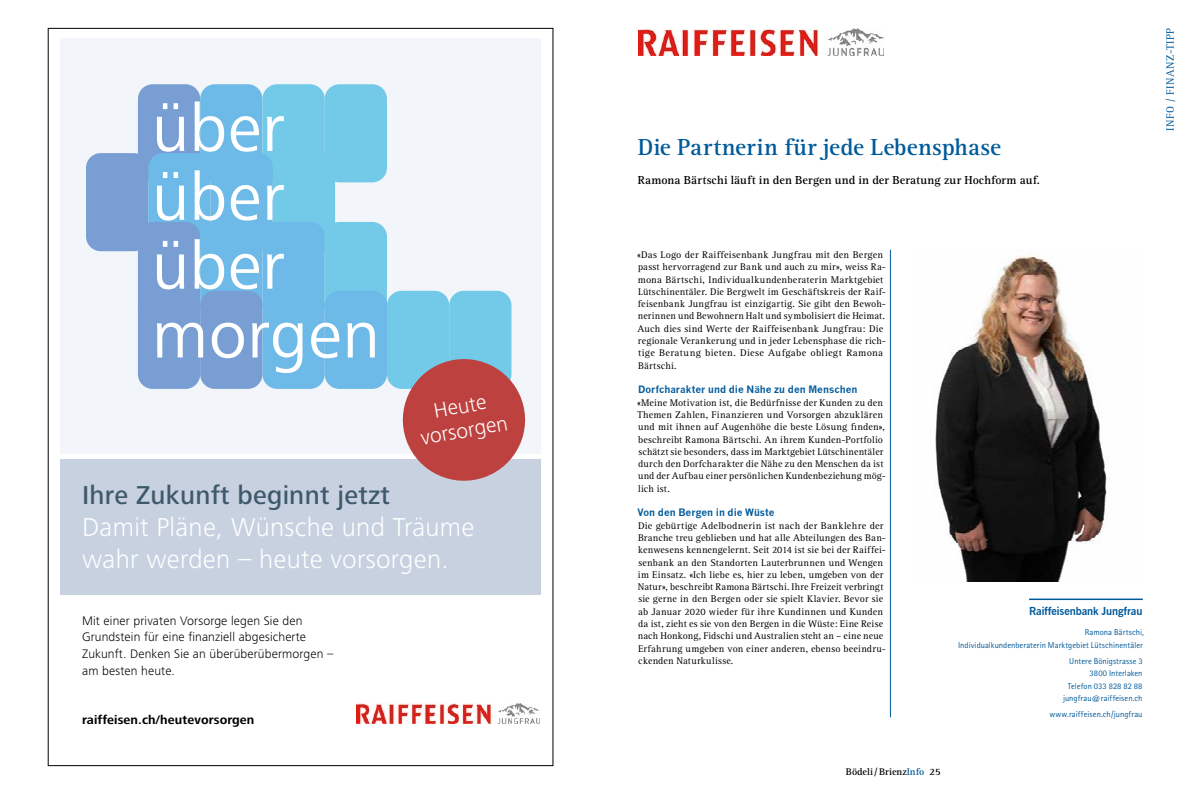
<style>
.page{position:relative;width:1191px;height:794px;background:#fff}
.page>*{position:absolute;margin:0;border:0;box-sizing:border-box;transform-origin:0 0}
.t1{font:300 26.8px/31.9px "Frutiger Next LT";letter-spacing:.01em;color:#fff}
.t2{font:500 26.8px "Frutiger Next LT";letter-spacing:.01em;color:#3f596c}
.t3{font:700 24px "Rotis Serif";letter-spacing:.005em;color:#005a9a}
.t4{font:300 21.7px/24.3px "Frutiger Next LT";color:#fff;text-align:center}
.t5{font:300 12.8px/16.6px "Frutiger Next LT";letter-spacing:.01em;color:#000}
.t6{font:700 12.8px "Frutiger Next LT";letter-spacing:.01em;color:#000}
.t7{font:700 12px "Rotis Serif";letter-spacing:.015em;color:#000}
.t8{font:700 11px "News Gothic BT";letter-spacing:-.005em;color:#005a9a}
.t9{font:11px "Rotis Serif";letter-spacing:.055em;color:#005a9a}
.t10{font:10px/12.3px "Rotis Serif";letter-spacing:.02em;color:#000}
.t11{font:700 10px "News Gothic";color:#005a9a}
.t12{font:700 10px "Rotis Serif";color:#000}
.t13{font:8.5px/12.3px "Rotis Sans Serif";letter-spacing:.005em;color:#005a9a;text-align:right}
.s1{color:#005a9a}
</style>
<div class="page">
<div style="left:60px;top:39px;width:481px;height:415px;background:#f2f5f9"></div>
<div style="left:60px;top:459px;width:481px;height:135px;background:#c7d1e0"></div>
<div style="left:138px;top:84px;width:62px;height:98px;background:#789ed3;border-radius:15px"></div>
<div style="left:200px;top:84px;width:62px;height:98px;background:#6db9e7;border-radius:15px"></div>
<div style="left:262px;top:84px;width:63px;height:98px;background:#72c9e8;border-radius:15px"></div>
<div style="left:325px;top:84px;width:62px;height:98px;background:#72c9e8;border-radius:15px"></div>
<div style="left:86px;top:153px;width:62px;height:98px;background:#789ed3;border-radius:15px"></div>
<div style="left:148px;top:153px;width:62px;height:98px;background:#6db9e7;border-radius:15px"></div>
<div style="left:210px;top:153px;width:63px;height:98px;background:#6db9e7;border-radius:15px"></div>
<div style="left:273px;top:153px;width:62px;height:98px;background:#72c9e8;border-radius:15px"></div>
<div style="left:138px;top:222px;width:62px;height:98px;background:#789ed3;border-radius:15px"></div>
<div style="left:200px;top:222px;width:62px;height:98px;background:#6db9e7;border-radius:15px"></div>
<div style="left:262px;top:222px;width:63px;height:98px;background:#6db9e7;border-radius:15px"></div>
<div style="left:325px;top:222px;width:62px;height:98px;background:#72c9e8;border-radius:15px"></div>
<div style="left:138px;top:291px;width:62px;height:98px;background:#789ed3;border-radius:15px"></div>
<div style="left:200px;top:291px;width:62px;height:98px;background:#789ed3;border-radius:15px"></div>
<div style="left:262px;top:291px;width:63px;height:98px;background:#6db9e7;border-radius:15px"></div>
<div style="left:325px;top:291px;width:62px;height:98px;background:#6db9e7;border-radius:15px"></div>
<div style="left:387px;top:291px;width:62px;height:98px;background:#72c9e8;border-radius:15px"></div>
<div style="left:449px;top:291px;width:62px;height:98px;background:#72c9e8;border-radius:15px"></div>
<svg style="left:157px;top:103px;width:27px;height:49px"></svg>
<svg style="left:195px;top:101px;width:29px;height:51px"></svg>
<svg style="left:231px;top:116px;width:28px;height:36px"></svg>
<svg style="left:267px;top:116px;width:17px;height:35px"></svg>
<svg style="left:157px;top:241px;width:27px;height:48px"></svg>
<svg style="left:195px;top:239px;width:29px;height:50px"></svg>
<svg style="left:231px;top:254px;width:28px;height:35px"></svg>
<svg style="left:267px;top:254px;width:17px;height:35px"></svg>
<svg style="left:157px;top:172px;width:27px;height:48px"></svg>
<svg style="left:195px;top:170px;width:29px;height:50px"></svg>
<svg style="left:231px;top:185px;width:28px;height:35px"></svg>
<svg style="left:267px;top:185px;width:17px;height:35px"></svg>
<svg style="left:157px;top:323px;width:46px;height:34px"></svg>
<svg style="left:212px;top:323px;width:32px;height:35px"></svg>
<svg style="left:252px;top:323px;width:50px;height:50px"></svg>
<svg style="left:311px;top:323px;width:28px;height:35px"></svg>
<svg style="left:347px;top:323px;width:28px;height:34px"></svg>
<svg style="left:395px;top:351px;width:131px;height:130px"></svg>
<img style="left:356px;top:703px;width:184px;height:20px">
<hr style="left:890px;top:250px;width:1px;height:467px;background:#005a9a">
<hr style="left:1029px;top:598px;width:113px;height:2px;background:#005a9a">
<img style="left:935px;top:255px;width:175px;height:327px">
<img style="left:638px;top:29px;width:245px;height:27px">
<h3 class="t4" style="left:414px;top:402px;width:89px;rotate:-10deg">Heute vorsorgen</h3>
<h1 class="t2" style="left:82px;top:480px;width:309px">Ihre Zukunft beginnt jetzt</h1>
<h1 class="t1" style="left:82px;top:511px;width:394px">Damit Pläne, Wünsche und Träume wahr werden – heute vorsorgen.</h1>
<p class="t5" style="left:82px;top:612px;width:253px">Mit einer privaten Vorsorge legen Sie den Grundstein für eine finanziell abgesicherte Zukunft. Denken Sie an überüberübermorgen – am besten heute.</p>
<p class="t6" style="left:82px;top:712px;width:174px">raiffeisen.ch/heutevorsorgen</p>
<h2 class="t3" style="left:637px;top:133px;width:365px">Die Partnerin für jede Lebensphase</h2>
<p class="t7" style="left:638px;top:173px;width:403px">Ramona Bärtschi läuft in den Bergen und in der Beratung zur Hochform auf.</p>
<p class="t9" style="left:1164px;top:131px;width:105px;rotate:-90deg">INFO / FINANZ-TIPP</p>
<p class="t10" style="left:637px;top:249px;width:250px">«Das Logo der Raiffeisenbank Jungfrau mit den Bergen passt hervorragend zur Bank und auch zu mir», weiss Ra&shy;mona Bärtschi, Individualkundenberaterin Marktgebiet Lütschinentäler. Die Bergwelt im Geschäftskreis der Raif&shy;feisenbank Jungfrau ist einzigartig. Sie gibt den Bewoh&shy;nerinnen und Bewohnern Halt und symbolisiert die Heimat.<br>Auch dies sind Werte der Raiffeisenbank Jungfrau: Die regionale Verankerung und in jeder Lebensphase die rich&shy;tige Beratung bieten. Diese Aufgabe obliegt Ramona Bärtschi.</p>
<p class="t11" style="left:638px;top:383px;width:221px">Dorfcharakter und die Nähe zu den Menschen</p>
<p class="t10" style="left:637px;top:396px;width:250px">«Meine Motivation ist, die Bedürfnisse der Kunden zu den Themen Zahlen, Finanzieren und Vorsorgen abzuklären und mit ihnen auf Augenhöhe die beste Lösung finden», beschreibt Ramona Bärtschi. An ihrem Kunden-Portfolio schätzt sie besonders, dass im Marktgebiet Lütschinentäler durch den Dorfcharakter die Nähe zu den Menschen da ist und der Aufbau einer persönlichen Kundenbeziehung mög&shy;lich ist.</p>
<p class="t11" style="left:637px;top:506px;width:139px">Von den Bergen in die Wüste</p>
<p class="t10" style="left:638px;top:519px;width:250px">Die gebürtige Adelbodnerin ist nach der Banklehre der Branche treu geblieben und hat alle Abteilungen des Ban&shy;kenwesens kennengelernt. Seit 2014 ist sie bei der Raiffei&shy;senbank an den Standorten Lauterbrunnen und Wengen im Einsatz. «Ich liebe es, hier zu leben, umgeben von der Natur», beschreibt Ramona Bärtschi. Ihre Freizeit verbringt sie gerne in den Bergen oder sie spielt Klavier. Bevor sie ab Januar 2020 wieder für ihre Kundinnen und Kunden da ist, zieht es sie von den Bergen in die Wüste: Eine Reise nach Honkong, Fidschi und Australien steht an – eine neue Erfahrung umgeben von einer anderen, ebenso beeindru&shy;ckenden Naturkulisse.</p>
<p class="t8" style="left:1029px;top:604px;width:115px">Raiffeisenbank Jungfrau</p>
<p class="t13" style="left:958px;top:626px;width:187px">Ramona Bärtschi,<br>Individualkundenberaterin Marktgebiet Lütschinentäler</p>
<p class="t13" style="left:1063px;top:655px;width:81px">Untere Bönigstrasse 3<br>3800 Interlaken<br>Telefon 033 828 82 88 jungfrau@raiffeisen.ch</p>
<p class="t13" style="left:1049px;top:708px;width:95px">www.raiffeisen.ch/jungfrau</p>
<p class="t12" style="left:846px;top:765px;width:96px">Bödeli/Brienz<span class="s1">Info</span> 25</p>
</div>
